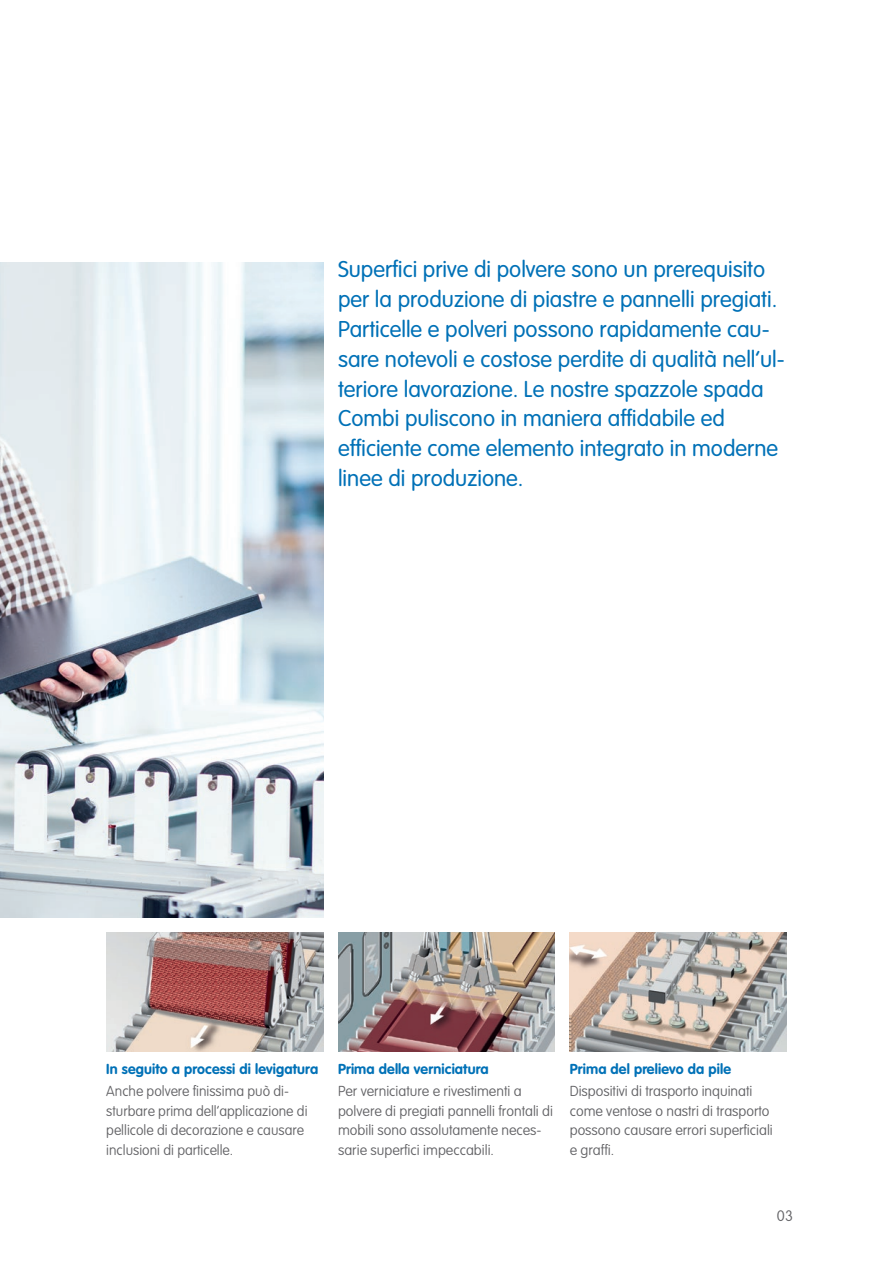
<style>
.page{position:relative;width:893px;height:1263px;background:#fff}
.page>*{position:absolute;margin:0;border:0;box-sizing:border-box;transform-origin:0 0}
.t1{font:300 22.5px/29.7px "VAG Rounded Std";color:#0071b7}
.t2{font:100 15px "VAG Rounded Std";color:#636366}
.t3{font:100 14.25px/19.5px "VAG Rounded Std";color:#636366}
.t4{font:700 14.25px "VAG Rounded Std";letter-spacing:.01em;color:#0071b7}
</style>
<div class="page">
<img style="left:0;top:263px;width:323px;height:654px">
<img style="left:570px;top:933px;width:217px;height:119px">
<img style="left:106px;top:933px;width:217px;height:119px">
<img style="left:338px;top:933px;width:217px;height:119px">
<p class="t1" style="left:338px;top:256px;width:448px">Superfici prive di polvere sono un prerequisito per la produzione di piastre e pannelli pregiati.<br>Particelle e polveri possono rapidamente cau&shy;sare notevoli e costose perdite di qualità nell‘ul&shy;teriore lavorazione. Le nostre spazzole spada Combi puliscono in maniera affidabile ed efficiente come elemento integrato in moderne linee di produzione.</p>
<p class="t4" style="left:106px;top:1060px;width:214px">In seguito a processi di levigatura</p>
<p class="t3" style="left:106px;top:1082px;width:203px">Anche polvere finissima può di&shy;sturbare prima dell‘applicazione di pellicole di decorazione e causare inclusioni di particelle.</p>
<p class="t4" style="left:338px;top:1060px;width:152px">Prima della verniciatura</p>
<p class="t3" style="left:338px;top:1082px;width:217px">Per verniciature e rivestimenti a polvere di pregiati pannelli frontali di mobili sono assolutamente neces&shy;sarie superfici impeccabili.</p>
<p class="t4" style="left:570px;top:1060px;width:163px">Prima del prelievo da pile</p>
<p class="t3" style="left:570px;top:1082px;width:204px">Dispositivi di trasporto inquinati come ventose o nastri di trasporto possono causare errori superficiali e graffi.</p>
<p class="t2" style="left:777px;top:1207px;width:18px">03</p>
</div>
